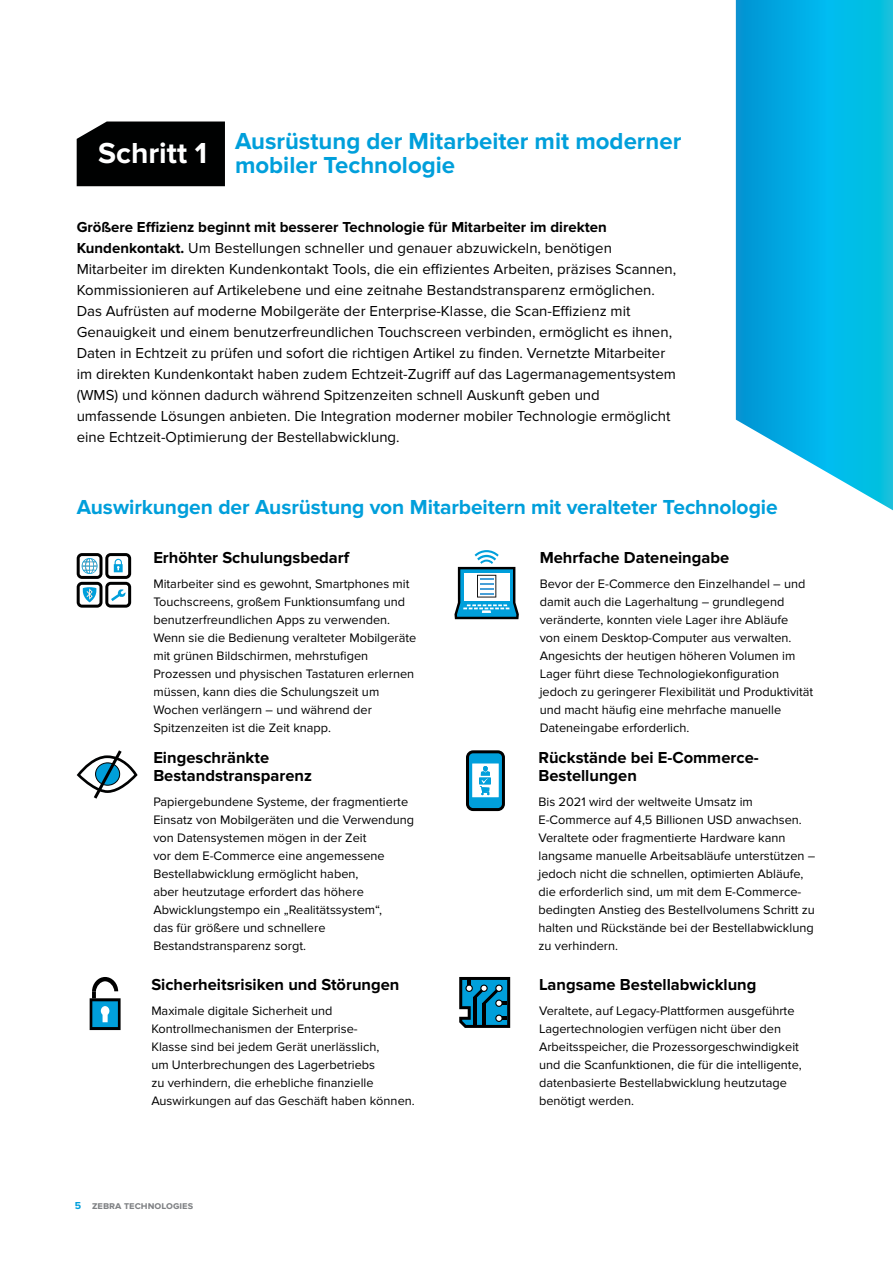
<style>
.page{position:relative;width:893px;height:1263px;background:#fff}
.page>*{position:absolute;margin:0;border:0;box-sizing:border-box;transform-origin:0 0}
.t1{font:700 30px "Proxima Nova";color:#fff}
.t2{font:700 24px/24px "Proxima Nova";color:#009fdb}
.t3{font:700 21px "Proxima Nova";letter-spacing:-.005em;color:#009fdb}
.t4{font:700 16.5px/18px "Proxima Nova";color:#000}
.t5{font:15px/21px "Proxima Nova";color:#000}
.t6{font:12.75px/18px "Proxima Nova";color:#000}
.t7{font:700 10.5px "Proxima Nova";color:#808285}
.s1{font-weight:700}
.s2{color:#009fdb}
</style>
<div class="page">
<div style="left:77px;top:122px;width:148px;height:64px;background:#000101"></div>
<svg style="left:736px;top:0;width:157px;height:510px;background:#18b8e5"></svg>
<svg style="left:77px;top:553px;width:54px;height:55px"></svg>
<svg style="left:466px;top:750px;width:39px;height:61px"></svg>
<svg style="left:459px;top:977px;width:51px;height:51px;background:#146989"></svg>
<hr style="left:473px;top:997px;width:3px;height:28px;background:#000">
<svg style="left:454px;top:550px;width:65px;height:69px"></svg>
<svg style="left:77px;top:750px;width:61px;height:49px"></svg>
<svg style="left:90px;top:977px;width:31px;height:53px"></svg>
<h1 class="t1" style="left:98px;top:136px;width:111px">Schritt 1</h1>
<h2 class="t2" style="left:235px;top:129px;width:448px">Ausrüstung der Mitarbeiter mit moderner mobiler Technologie</h2>
<p class="t5" style="left:77px;top:217px;width:601px"><span class="s1">Größere Effizienz beginnt mit besserer Technologie für Mitarbeiter im direkten Kundenkontakt.</span> Um Bestellungen schneller und genauer abzuwickeln, benötigen Mitarbeiter im direkten Kundenkontakt Tools, die ein effizientes Arbeiten, präzises Scannen, Kommissionieren auf Artikelebene und eine zeitnahe Bestandstransparenz ermöglichen.<br>Das Aufrüsten auf moderne Mobilgeräte der Enterprise-Klasse, die Scan-Effizienz mit Genauigkeit und einem benutzerfreundlichen Touchscreen verbinden, ermöglicht es ihnen, Daten in Echtzeit zu prüfen und sofort die richtigen Artikel zu finden. Vernetzte Mitarbeiter im direkten Kundenkontakt haben zudem Echtzeit-Zugriff auf das Lagermanagementsystem (WMS) und können dadurch während Spitzenzeiten schnell Auskunft geben und umfassende Lösungen anbieten. Die Integration moderner mobiler Technologie ermöglicht eine Echtzeit-Optimierung der Bestellabwicklung.</p>
<h3 class="t3" style="left:77px;top:495px;width:702px">Auswirkungen der Ausrüstung von Mitarbeitern mit veralteter Technologie</h3>
<p class="t4" style="left:153px;top:549px;width:197px">Erhöhter Schulungsbedarf</p>
<p class="t6" style="left:153px;top:575px;width:265px">Mitarbeiter sind es gewohnt, Smartphones mit Touchscreens, großem Funktionsumfang und benutzerfreundlichen Apps zu verwenden.<br>Wenn sie die Bedienung veralteter Mobilgeräte mit grünen Bildschirmen, mehrstufigen Prozessen und physischen Tastaturen erlernen müssen, kann dies die Schulungszeit um Wochen verlängern – und während der Spitzenzeiten ist die Zeit knapp.</p>
<p class="t4" style="left:153px;top:749px;width:160px">Eingeschränkte<br>Bestandstransparenz</p>
<p class="t6" style="left:153px;top:793px;width:262px">Papiergebundene Systeme, der fragmentierte Einsatz von Mobilgeräten und die Verwendung von Datensystemen mögen in der Zeit<br>vor dem E-Commerce eine angemessene Bestellabwicklung ermöglicht haben,<br>aber heutzutage erfordert das höhere Abwicklungstempo ein „Realitätssystem“,<br>das für größere und schnellere Bestandstransparenz sorgt.</p>
<p class="t4" style="left:151px;top:976px;width:250px">Sicherheitsrisiken und Störungen</p>
<p class="t6" style="left:151px;top:1002px;width:265px">Maximale digitale Sicherheit und Kontrollmechanismen der Enterprise-<br>Klasse sind bei jedem Gerät unerlässlich,<br>um Unterbrechungen des Lagerbetriebs<br>zu verhindern, die erhebliche finanzielle Auswirkungen auf das Geschäft haben können.</p>
<p class="t7" style="left:75px;top:1200px;width:120px"><span class="s2">5</span> zebra technologies</p>
<p class="t4" style="left:540px;top:549px;width:191px">Mehrfache Dateneingabe</p>
<p class="t6" style="left:540px;top:575px;width:275px">Bevor der E-Commerce den Einzelhandel – und damit auch die Lagerhaltung – grundlegend veränderte, konnten viele Lager ihre Abläufe<br>von einem Desktop-Computer aus verwalten.<br>Angesichts der heutigen höheren Volumen im Lager führt diese Technologiekonfiguration jedoch zu geringerer Flexibilität und Produktivität und macht häufig eine mehrfache manuelle Dateneingabe erforderlich.</p>
<p class="t4" style="left:538px;top:749px;width:222px">Rückstände bei E-Commerce-<br>Bestellungen</p>
<p class="t6" style="left:538px;top:793px;width:278px">Bis 2021 wird der weltweite Umsatz im E-Commerce auf 4,5 Billionen USD anwachsen.<br>Veraltete oder fragmentierte Hardware kann langsame manuelle Arbeitsabläufe unterstützen – jedoch nicht die schnellen, optimierten Abläufe, die erforderlich sind, um mit dem E-Commerce&shy;bedingten Anstieg des Bestellvolumens Schritt zu halten und Rückstände bei der Bestellabwicklung zu verhindern.</p>
<p class="t4" style="left:539px;top:976px;width:219px">Langsame Bestellabwicklung</p>
<p class="t6" style="left:539px;top:1002px;width:264px">Veraltete, auf Legacy-Plattformen ausgeführte Lagertechnologien verfügen nicht über den Arbeitsspeicher, die Prozessorgeschwindigkeit und die Scanfunktionen, die für die intelligente, datenbasierte Bestellabwicklung heutzutage benötigt werden.</p>
</div>
